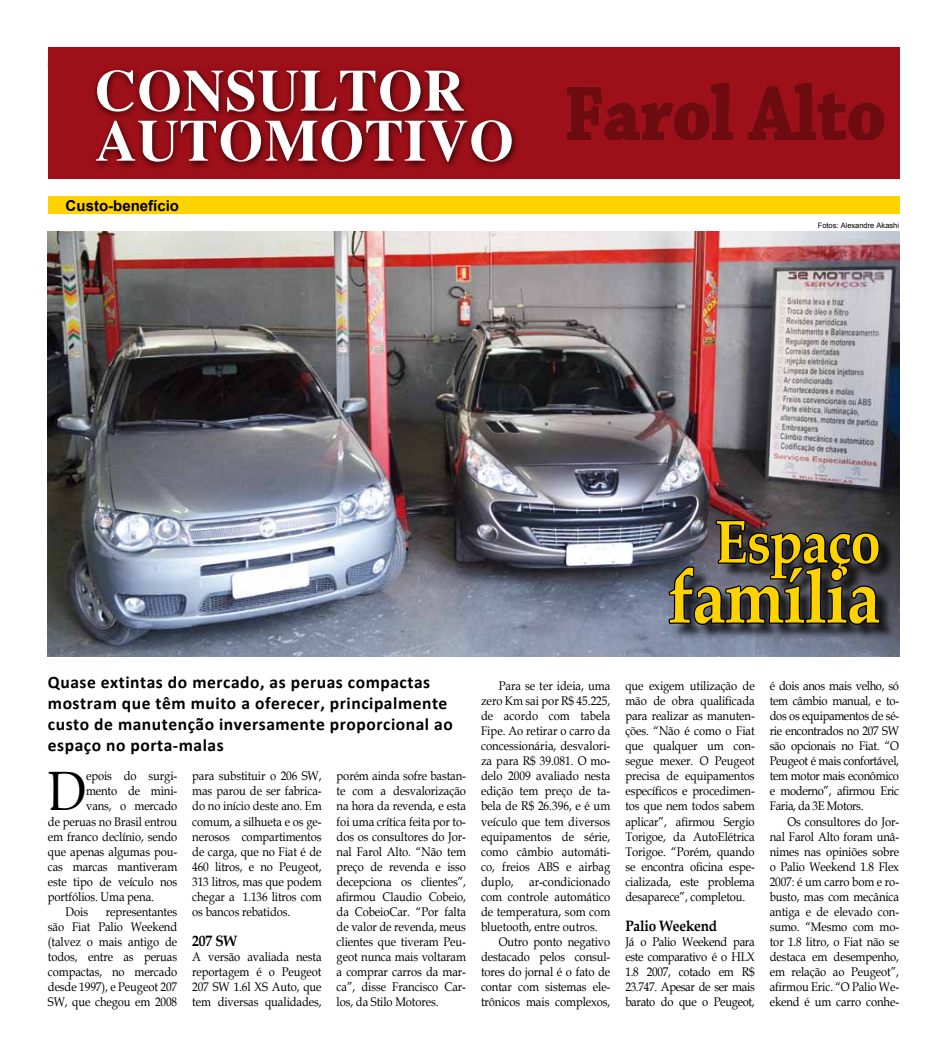
<style>
.page{position:relative;width:947px;height:1053px;background:#fff}
.page>*{position:absolute;margin:0;border:0;box-sizing:border-box;transform-origin:0 0}
.t1{font:90px "Eucrosia UPC Bold";color:#fff}
.t2{font:700 75px "Palatino Linotype";letter-spacing:-.02em;color:#ffd300;scale:.9 1}
.t3{font:700 60px "Palatino Linotype";letter-spacing:-.02em;color:#ffd300;scale:.9 1}
.t4{font:55.5px "Book Antiqua";color:#000;scale:.9 1}
.t5{font:23.75px "Eucrosia UPC Bold";color:#fff}
.t6{font:700 17.5px/21px "Calibri";letter-spacing:.03em;color:#000}
.t7{font:700 15px "Book Antiqua";letter-spacing:-.01em;color:#000;scale:.9 1}
.t8{font:700 15px "Arial";color:#000}
.t9{font:12.5px/15px "Book Antiqua";letter-spacing:-.01em;color:#000;text-align:justify;scale:.9 1}
.t10{font:7.5px "Arial";color:#000}
.s1{font-family:"Palatino Linotype";font-size:15px}
.s2{font-family:"Chaparral Pro";font-weight:700;font-size:33px}
.s3{font-family:"Chaparral Pro";font-size:27px}
</style>
<div class="page">
<div style="left:48px;top:47px;width:850px;height:131px;background:#9e1019"></div>
<img style="left:567px;top:84px;width:315px;height:56px">
<div style="left:90px;top:65px;width:428px;height:105px;background:#000;opacity:.75"></div>
<div style="left:48px;top:196px;width:850px;height:18px;background:#ffd300"></div>
<img style="left:48px;top:231px;width:850px;height:426px">
<div style="left:670px;top:522px;width:224px;height:118px;background:#000;opacity:.75"></div>
<img style="left:667px;top:412px;width:215px;height:245px">
<h3 class="t5" style="left:66px;top:52px;width:383px"><span class="s1">6</span> <span class="s2">Farol Alto</span> <span class="s3">|</span> CONSULTOR AUTOMOTIVO</h3>
<h1 class="t1" style="left:94px;top:34px;width:42px">consultor</h1>
<h1 class="t1" style="left:94px;top:84px;width:85px">Automotivo</h1>
<p class="t8" style="left:66px;top:195px;width:115px">Custo-benefício</p>
<p class="t10" style="left:817px;top:220px;width:83px">Fotos: Alexandre Akashi</p>
<h3 class="t3" style="left:715px;top:499px;width:185px">Espaço</h3>
<h2 class="t2" style="left:667px;top:543px;width:238px">família</h2>
<h3 class="t6" style="left:48px;top:671px;width:406px">Quase extintas do mercado, as peruas compactas mostram que têm muito a oferecer, principalmente custo de manutenção inversamente proporcional ao espaço no porta-malas</h3>
<h3 class="t4" style="left:48px;top:753px;width:44px">D</h3>
<p class="t9" style="left:86px;top:768px;width:103px">epois do surgi-</p>
<p class="t9" style="left:86px;top:783px;width:103px">mento de mini-</p>
<p class="t9" style="left:86px;top:798px;width:103px">vans, o mercado</p>
<p class="t9" style="left:48px;top:813px;width:145px">de peruas no Brasil entrou</p>
<p class="t9" style="left:48px;top:828px;width:145px">em franco declínio, sendo</p>
<p class="t9" style="left:48px;top:843px;width:145px">que apenas algumas pou-</p>
<p class="t9" style="left:48px;top:858px;width:145px">cas marcas mantiveram</p>
<p class="t9" style="left:48px;top:873px;width:145px">este tipo de veículo nos</p>
<p class="t9" style="left:48px;top:888px;width:119px">portfólios. Uma pena.</p>
<p class="t9" style="left:66px;top:903px;width:27px">Dois</p>
<p class="t9" style="left:48px;top:903px;width:145px;text-indent:58px">representantes são Fiat Palio Weekend (talvez o mais antigo de todos, entre as peruas compactas, no mercado desde 1997), e Peugeot 207<br>SW, que chegou em 2008</p>
<p class="t9" style="left:192px;top:768px;width:145px">para substituir o 206 SW, mas parou de ser fabrica&shy;do no início deste ano. Em comum, a silhueta e os ge&shy;nerosos compartimentos de carga, que no Fiat é de 460 litros, e no Peugeot, 313 litros, mas que podem chegar a 1.136 litros com os bancos rebatidos.</p>
<p class="t7" style="left:192px;top:930px;width:51px">207 SW</p>
<p class="t9" style="left:192px;top:948px;width:145px">A versão avaliada nesta reportagem é o Peugeot 207 SW 1.6l XS Auto, que tem diversas qualidades,</p>
<p class="t9" style="left:336px;top:768px;width:145px">porém ainda sofre bastan&shy;te com a desvalorização na hora da revenda, e esta foi uma crítica feita por to&shy;dos os consultores do Jor&shy;nal Farol Alto. “Não tem preço de revenda e isso decepciona os clientes”, afirmou Claudio Cobeio, da CobeioCar. “Por falta de valor de revenda, meus clientes que tiveram Peu&shy;geot nunca mais voltaram a comprar carros da mar&shy;ca”, disse Francisco Car&shy;los, da Stilo Motores.</p>
<p class="t9" style="left:481px;top:678px;width:145px;text-indent:18px">Para se ter ideia, uma zero Km sai por R$ 45.225, de acordo com tabela Fipe. Ao retirar o carro da concessionária, desvalori&shy;za para R$ 39.081. O mo&shy;delo 2009 avaliado nesta edição tem preço de ta&shy;bela de R$ 26.396, e é um veículo que tem diversos equipamentos de série, como câmbio automáti&shy;co, freios ABS e airbag duplo, ar-condicionado com controle automático de temperatura, som com bluetooth, entre outros.</p>
<p class="t9" style="left:481px;top:933px;width:145px;text-indent:18px">Outro ponto negativo destacado pelos consul&shy;tores do jornal é o fato de contar com sistemas ele&shy;trônicos mais complexos,</p>
<p class="t9" style="left:625px;top:678px;width:145px">que exigem utilização de mão de obra qualificada para realizar as manuten&shy;ções. “Não é como o Fiat que qualquer um con&shy;segue mexer. O Peugeot precisa de equipamentos específicos e procedimen&shy;tos que nem todos sabem aplicar”, afirmou Sergio Torigoe, da AutoElétrica Torigoe. “Porém, quando se encontra oficina espe&shy;cializada, este problema desaparece”, completou.</p>
<p class="t7" style="left:625px;top:915px;width:103px">Palio Weekend</p>
<p class="t9" style="left:625px;top:933px;width:145px">Já o Palio Weekend para este comparativo é o HLX 1.8 2007, cotado em R$ 23.747. Apesar de ser mais barato do que o Peugeot,</p>
<p class="t9" style="left:769px;top:678px;width:145px">é dois anos mais velho, só tem câmbio manual, e to&shy;dos os equipamentos de sé&shy;rie encontrados no 207 SW são opcionais no Fiat. “O Peugeot é mais confortável, tem motor mais econômico e moderno”, afirmou Eric Faria, da 3E Motors.</p>
<p class="t9" style="left:769px;top:813px;width:145px;text-indent:18px">Os consultores do Jor&shy;nal Farol Alto foram unâ&shy;nimes nas opiniões sobre o Palio Weekend 1.8 Flex 2007: é um carro bom e ro&shy;busto, mas com mecânica antiga e de elevado con&shy;sumo. “Mesmo com mo&shy;tor 1.8 litro, o Fiat não se destaca em desempenho, em relação ao Peugeot”, afirmou Eric. “O Palio We&shy;ekend é um carro conhe-</p>
</div>
